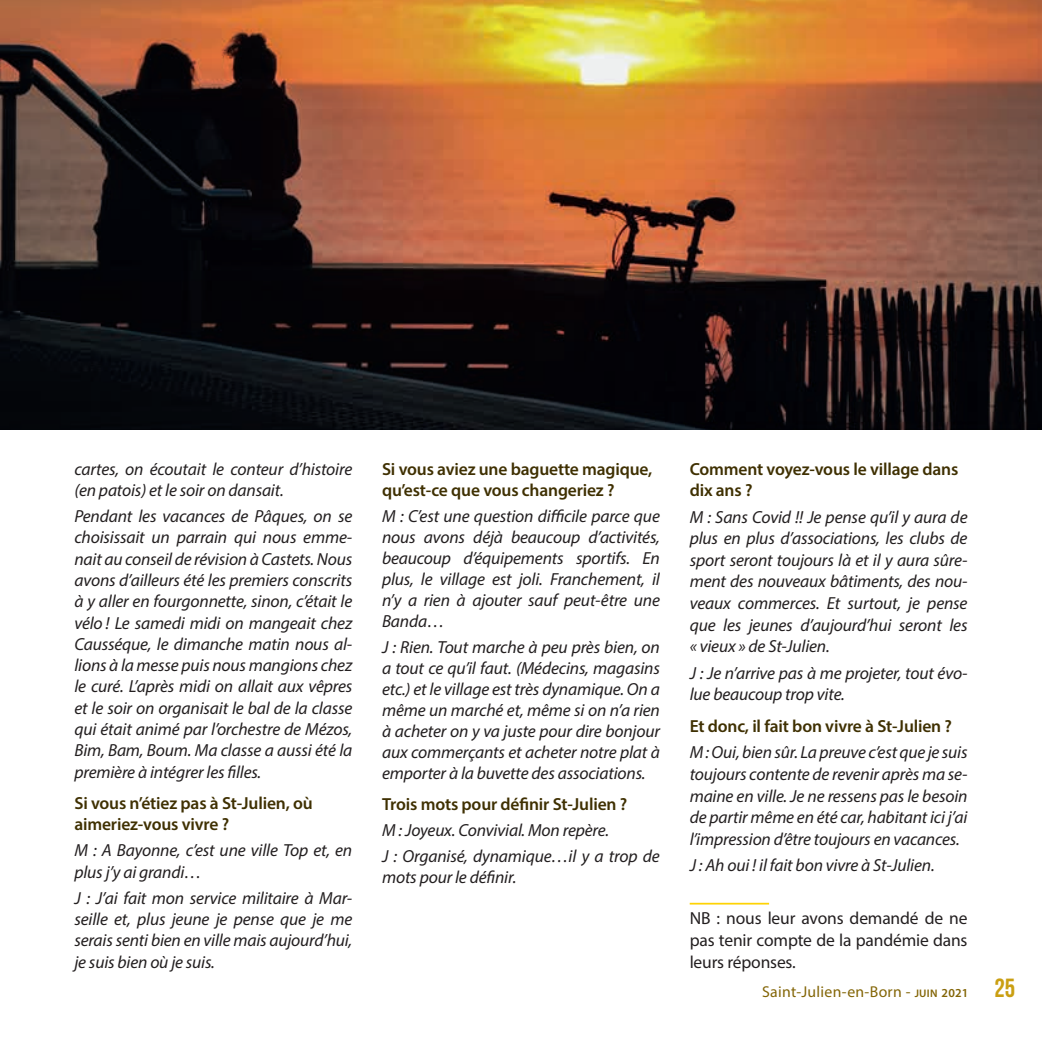
<style>
.page{position:relative;width:1042px;height:1042px;background:#fff}
.page>*{position:absolute;margin:0;border:0;box-sizing:border-box;transform-origin:0 0}
.t1{font:italic 17.5px/21.3px "Myriad Pro";letter-spacing:-.01em;color:#231f20;text-align:justify}
.t2{font:600 17.5px/21.3px "Myriad Pro";letter-spacing:-.01em;color:#3f3002}
.t3{font:17.5px/21.5px "Myriad Pro";letter-spacing:-.01em;color:#231f20;text-align:justify}
.t4{font:15.75px "Myriad Pro";letter-spacing:.02em;color:#836506}
.s1{font-weight:600;font-size:11.03px}
.s2{font-weight:600;font-size:12.25px}
.s3{font-family:"Bebas Neue";font-size:26.25px;color:#ca9f12}
</style>
<div class="page">
<img style="left:0;top:0;width:1042px;height:429px">
<hr style="left:690px;top:903px;width:79px;height:1px;background:#fed304">
<p class="t1" style="left:74px;top:458px;width:279px">cartes, on écoutait le conteur d’histoire (en patois) et le soir on dansait.</p>
<p class="t1" style="left:74px;top:505px;width:279px">Pendant les vacances de Pâques, on se choisissait un parrain qui nous emme&shy;nait au conseil de révision à Castets. Nous avons d’ailleurs été les premiers conscrits à y aller en fourgonnette, sinon, c’était le vélo ! Le samedi midi on mangeait chez Causséque, le dimanche matin nous al&shy;lions à la messe puis nous mangions chez le curé. L’après midi on allait aux vêpres et le soir on organisait le bal de la classe qui était animé par l’orchestre de Mézos, Bim, Bam, Boum. Ma classe a aussi été la première à intégrer les filles.</p>
<p class="t2" style="left:74px;top:792px;width:240px">Si vous n’étiez pas à St-Julien, où aimeriez-vous vivre ?</p>
<p class="t1" style="left:74px;top:839px;width:279px">M : A Bayonne, c’est une ville Top et, en plus j’y ai grandi…</p>
<p class="t1" style="left:74px;top:887px;width:279px">J : J’ai fait mon service militaire à Mar&shy;seille et, plus jeune je pense que je me serais senti bien en ville mais aujourd’hui, je suis bien où je suis.</p>
<p class="t2" style="left:382px;top:458px;width:272px">Si vous aviez une baguette magique, qu’est-ce que vous changeriez ?</p>
<p class="t1" style="left:382px;top:505px;width:279px">M : C’est une question difficile parce que nous avons déjà beaucoup d’activités, beaucoup d’équipements sportifs. En plus, le village est joli. Franchement, il n’y a rien à ajouter sauf peut-être une Banda…</p>
<p class="t1" style="left:382px;top:636px;width:279px">J : Rien. Tout marche à peu près bien, on a tout ce qu’il faut. (Médecins, magasins etc.) et le village est très dynamique. On a même un marché et, même si on n’a rien à acheter on y va juste pour dire bonjour aux commerçants et acheter notre plat à emporter à la buvette des associations.</p>
<p class="t2" style="left:382px;top:792px;width:247px">Trois mots pour définir St-Julien ?</p>
<p class="t1" style="left:382px;top:816px;width:279px;line-height:25.9px">M : Joyeux. Convivial. Mon repère.<br>J : Organisé, dynamique…il y a trop de</p>
<p class="t1" style="left:382px;top:865px;width:136px">mots pour le définir.</p>
<p class="t2" style="left:690px;top:457px;width:270px">Comment voyez-vous le village dans dix ans ?</p>
<p class="t1" style="left:690px;top:506px;width:279px">M : Sans Covid !! Je pense qu’il y aura de plus en plus d’associations, les clubs de sport seront toujours là et il y aura sûre&shy;ment des nouveaux bâtiments, des nou&shy;veaux commerces. Et surtout, je pense que les jeunes d’aujourd’hui seront les « vieux » de St-Julien.</p>
<p class="t1" style="left:690px;top:662px;width:279px">J : Je n’arrive pas à me projeter, tout évo&shy;lue beaucoup trop vite.</p>
<p class="t2" style="left:690px;top:715px;width:264px">Et donc, il fait bon vivre à St-Julien ?</p>
<p class="t1" style="left:690px;top:741px;width:279px">M : Oui, bien sûr. La preuve c’est que je suis toujours contente de revenir après ma se&shy;maine en ville. Je ne ressens pas le besoin de partir même en été car, habitant ici j’ai l’impression d’être toujours en vacances.</p>
<p class="t1" style="left:690px;top:854px;width:246px">J : Ah oui ! il fait bon vivre à St-Julien.</p>
<p class="t3" style="left:690px;top:907px;width:279px">NB : nous leur avons demandé de ne pas tenir compte de la pandémie dans leurs réponses.</p>
<p class="t4" style="left:762px;top:982px;width:254px">Saint-Julien-en-Born - <span class="s1">juin</span> <span class="s2">2021</span> <span class="s3">25</span></p>
</div>
